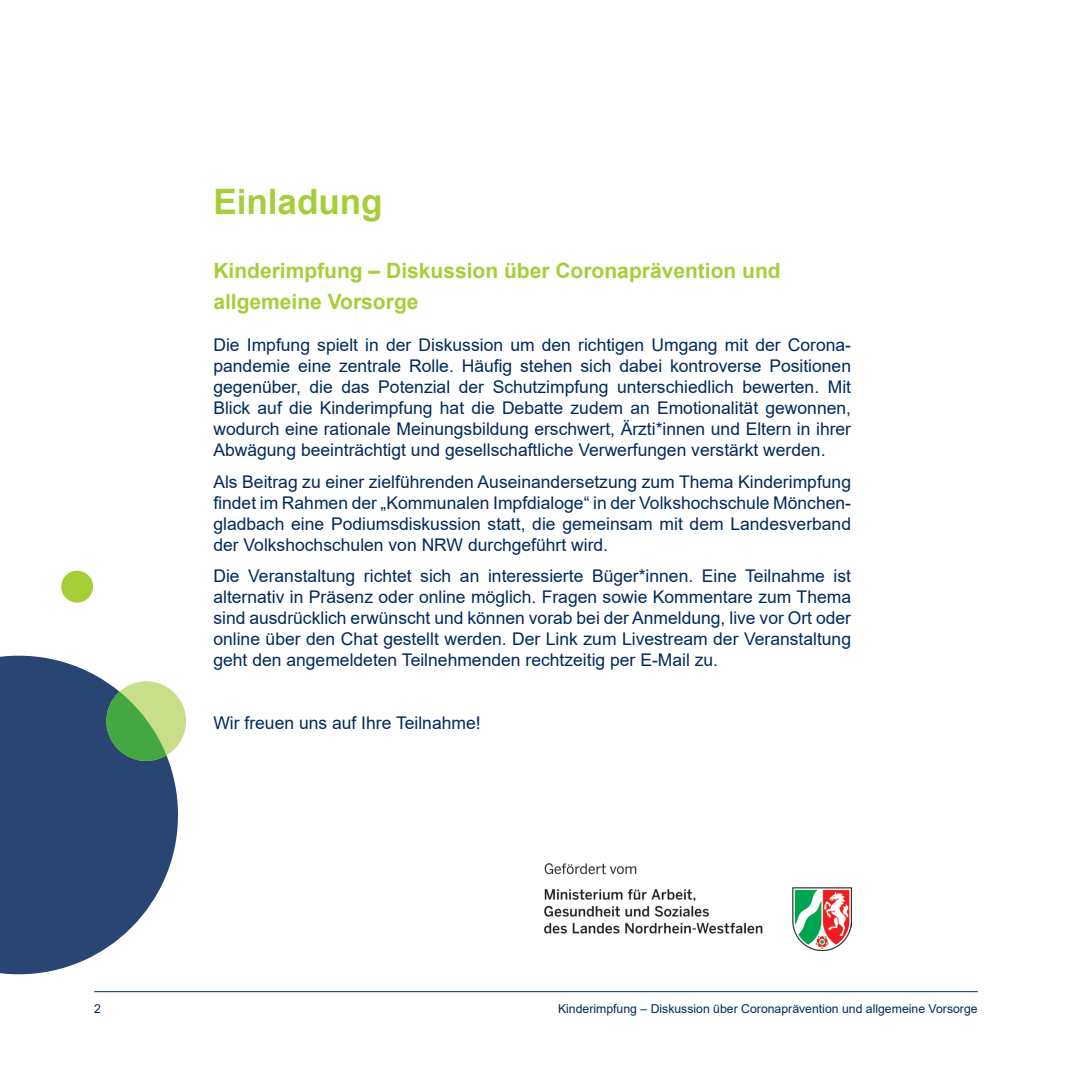
<style>
.page{position:relative;width:1072px;height:1072px;background:#fff}
.page>*{position:absolute;margin:0;border:0;box-sizing:border-box;transform-origin:0 0}
.Headline_Blau_20pt{font:700 35px "Arial";color:#a6ce39}
.Headline_Blau_20pt-2{font:700 21px/31.5px "Arial";color:#a6ce39}
.Absatzformat_2{font:17.5px/21px "Arial";color:#002a5c;text-align:justify}
.t1{font:12.25px "Arial";color:#002a5c}
</style>
<div class="page">
<svg style="left:0;top:655px;width:178px;height:319px;fill:#294573"></svg>
<div style="left:106px;top:681px;width:80px;height:80px;background:#c8de88;border-radius:50%"></div>
<svg style="left:106px;top:691px;width:60px;height:70px"></svg>
<div style="left:61px;top:570px;width:32px;height:32px;background:#a6ce39;border-radius:50%"></div>
<hr style="left:94px;top:991px;width:883px;height:1px;background:#002a5c">
<img style="left:545px;top:863px;width:306px;height:87px">
<p class="Headline_Blau_20pt" style="left:213px;top:177px;width:171px">Einladung</p>
<p class="Headline_Blau_20pt-2" style="left:213px;top:254px;width:569px">Kinderimpfung – Diskussion über Coronaprävention und allgemeine Vorsorge</p>
<p class="Absatzformat_2" style="left:213px;top:334px;width:639px">Die Impfung spielt in der Diskussion um den richtigen Umgang mit der Corona&shy;pandemie eine zentrale Rolle. Häufig stehen sich dabei kontroverse Positionen gegenüber, die das Potenzial der Schutzimpfung unterschiedlich bewerten. Mit Blick auf die Kinderimpfung hat die Debatte zudem an Emotionalität gewonnen, wodurch eine rationale Meinungsbildung erschwert, Ärzti*innen und Eltern in ihrer Abwägung beeinträchtigt und gesellschaftliche Verwerfungen verstärkt werden.</p>
<p class="Absatzformat_2" style="left:213px;top:471px;width:639px">Als Beitrag zu einer zielführenden Auseinandersetzung zum Thema Kinderimpfung findet im Rahmen der „Kommunalen Impfdialoge“ in der Volkshochschule Mönchen&shy;gladbach eine Podiumsdiskussion statt, die gemeinsam mit dem Landesverband der Volkshochschulen von NRW durchgeführt wird.</p>
<p class="Absatzformat_2" style="left:213px;top:565px;width:639px">Die Veranstaltung richtet sich an interessierte Büger*innen. Eine Teilnahme ist alternativ in Präsenz oder online möglich. Fragen sowie Kommentare zum Thema sind ausdrücklich erwünscht und können vorab bei der Anmeldung, live vor Ort oder online über den Chat gestellt werden. Der Link zum Livestream der Veranstaltung geht den angemeldeten Teilnehmenden rechtzeitig per E-Mail zu.</p>
<p class="Absatzformat_2" style="left:213px;top:712px;width:269px">Wir freuen uns auf Ihre Teilnahme!</p>
<p class="t1" style="left:94px;top:1000px;width:8px">2</p>
<p class="t1" style="left:558px;top:1000px;width:421px">Kinderimpfung – Diskussion über Coronaprävention und allgemeine Vorsorge</p>
</div>
